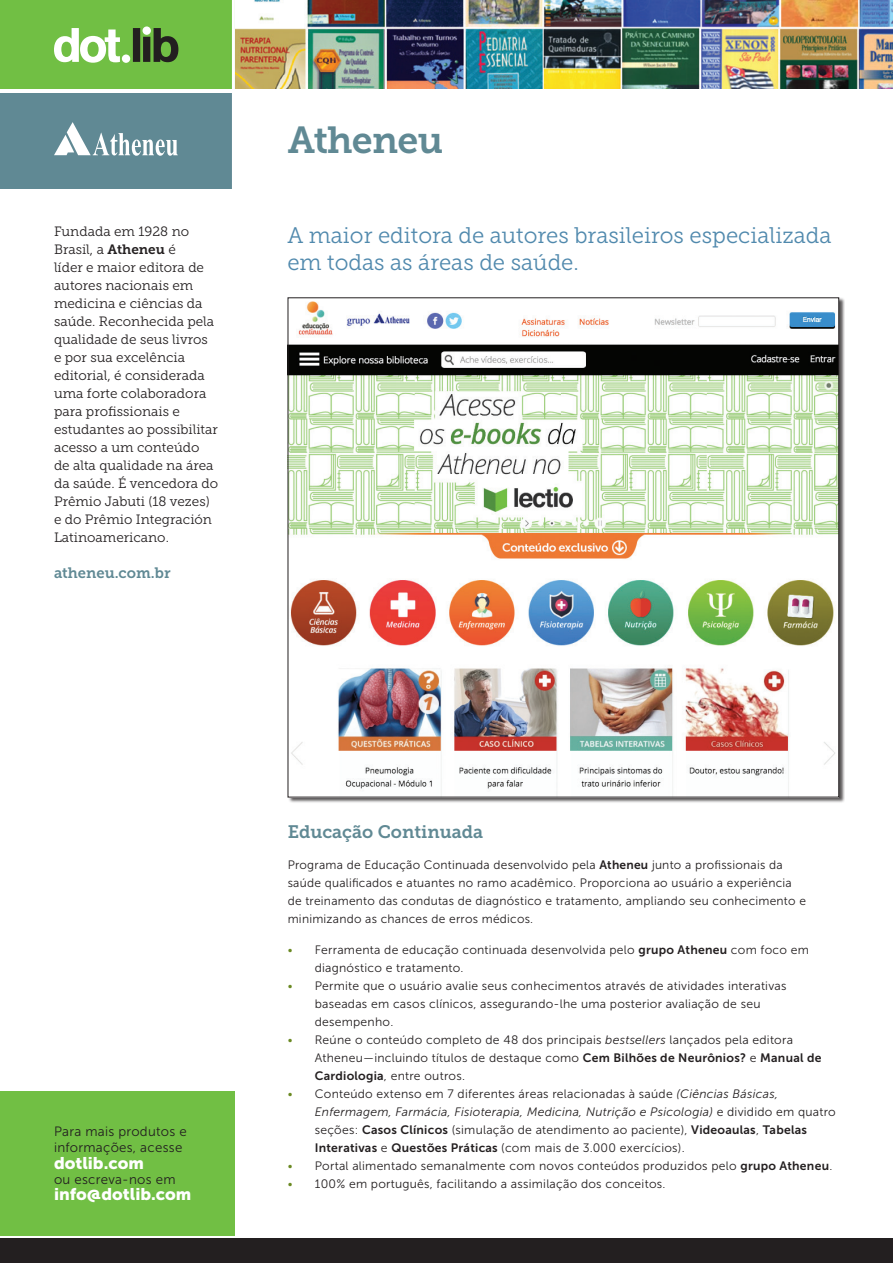
<style>
.page{position:relative;width:893px;height:1263px;background:#fff}
.page>*{position:absolute;margin:0;border:0;box-sizing:border-box;transform-origin:0 0}
.t1{font:37.5px "Museo Slab 700";letter-spacing:-.02em;color:#608994}
.t2{font:22.5px/27px "Museo Slab 300";color:#5089ad}
.t3{font:18px "Museo Slab 700";color:#608994}
.t4{font:16.8px "Museo Sans 900";color:#fff}
.t5{font:15px "Museo Slab 700";color:#608994}
.t6{font:13.5px/18px "Museo Slab 300";color:#231f20}
.t7{font:13.5px/16.5px "Museo Sans 300";letter-spacing:.02em;color:#231f20}
.t8{font:12.15px/18px "Museo Sans 300";letter-spacing:.02em;color:#231f20}
.s1{font-family:"Museo Slab 700"}
.s2{font-family:"Museo Sans 700"}
.s3{font-size:12px;color:#6a8922}
.s4{font-style:italic}
</style>
<div class="page">
<div style="left:0;top:89px;width:233px;height:100px;background:#608994"></div>
<img style="left:235px;top:0;width:658px;height:89px">
<div style="left:0;top:0;width:235px;height:89px;background:#71bf44"></div>
<div style="left:0;top:1239px;width:893px;height:24px;background:#231f20"></div>
<hr style="left:0;top:89px;width:893px;height:3px;background:#fff">
<svg style="left:54px;top:26px;width:124px;height:37px"></svg>
<hr style="left:232px;top:0;width:3px;height:192px;background:#fff">
<svg style="left:54px;top:122px;width:124px;height:34px"></svg>
<div style="left:0;top:1091px;width:235px;height:145px;background:#71bf44"></div>
<div style="left:288px;top:298px;width:557px;height:506px;background:#231f20;opacity:.75"></div>
<img style="left:290px;top:300px;width:547px;height:495px">
<p class="t6" style="left:54px;top:223px;width:166px">Fundada em 1928 no<br>Brasil, a <span class="s1">Atheneu</span> é<br>líder e maior editora de autores nacionais em medicina e ciências da saúde. Reconhecida pela qualidade de seus livros e por sua excelência editorial, é considerada uma forte colaboradora para profissionais e estudantes ao possibilitar acesso a um conteúdo de alta qualidade na área da saúde. É vencedora do<br>Prêmio Jabuti (18 vezes) e do Prêmio Integración<br>Latinoamericano.</p>
<p class="t5" style="left:54px;top:565px;width:118px">atheneu.com.br</p>
<p class="t1" style="left:288px;top:118px;width:157px">Atheneu</p>
<p class="t2" style="left:287px;top:222px;width:546px">A maior editora de autores brasileiros especializada em todas as áreas de saúde.</p>
<p class="t7" style="left:54px;top:1123px;width:134px">Para mais produtos e informações, acesse</p>
<p class="t4" style="left:54px;top:1153px;width:91px">dotlib.com</p>
<p class="t7" style="left:54px;top:1171px;width:123px">ou escreva-nos em</p>
<p class="t4" style="left:54px;top:1184px;width:139px">info@dotlib.com</p>
<p class="t3" style="left:288px;top:821px;width:197px">Educação Continuada</p>
<p class="t8" style="left:288px;top:855px;width:520px">Programa de Educação Continuada desenvolvido pela <span class="s2">Atheneu</span> junto a profissionais da saúde qualificados e atuantes no ramo acadêmico. Proporciona ao usuário a experiência de treinamento das condutas de diagnóstico e tratamento, ampliando seu conhecimento e minimizando as chances de erros médicos.</p>
<p class="t8" style="left:315px;top:941px;width:496px;text-indent:-27px"><span class="s3">•</span> Ferramenta de educação continuada desenvolvida pelo <span class="s2">grupo Atheneu</span> com foco em diagnóstico e tratamento.</p>
<p class="t8" style="left:315px;top:977px;width:473px;text-indent:-27px"><span class="s3">•</span> Permite que o usuário avalie seus conhecimentos através de atividades interativas baseadas em casos clínicos, assegurando-lhe uma posterior avaliação de seu desempenho.</p>
<p class="t8" style="left:315px;top:1031px;width:508px;text-indent:-27px"><span class="s3">•</span> Reúne o conteúdo completo de 48 dos principais <span class="s4">bestsellers</span> lançados pela editora<br>Atheneu—incluindo títulos de destaque como <span class="s2">Cem Bilhões de Neurônios?</span> e <span class="s2">Manual de<br>Cardiologia</span>, entre outros.</p>
<p class="t8" style="left:315px;top:1085px;width:523px;text-indent:-27px"><span class="s3">•</span> Conteúdo extenso em 7 diferentes áreas relacionadas à saúde <span class="s4">(Ciências Básicas, Enfermagem, Farmácia, Fisioterapia, Medicina, Nutrição e Psicologia)</span> e dividido em quatro seções: <span class="s2">Casos Clínicos</span> (simulação de atendimento ao paciente), <span class="s2">Videoaulas</span>, <span class="s2">Tabelas Interativas</span> e <span class="s2">Questões Práticas</span> (com mais de 3.000 exercícios).</p>
<p class="t8" style="left:288px;top:1157px;width:546px"><span class="s3">•</span> Portal alimentado semanalmente com novos conteúdos produzidos pelo <span class="s2">grupo Atheneu</span>.</p>
<p class="t8" style="left:288px;top:1175px;width:379px"><span class="s3">•</span> 100% em português, facilitando a assimilação dos conceitos.</p>
</div>
